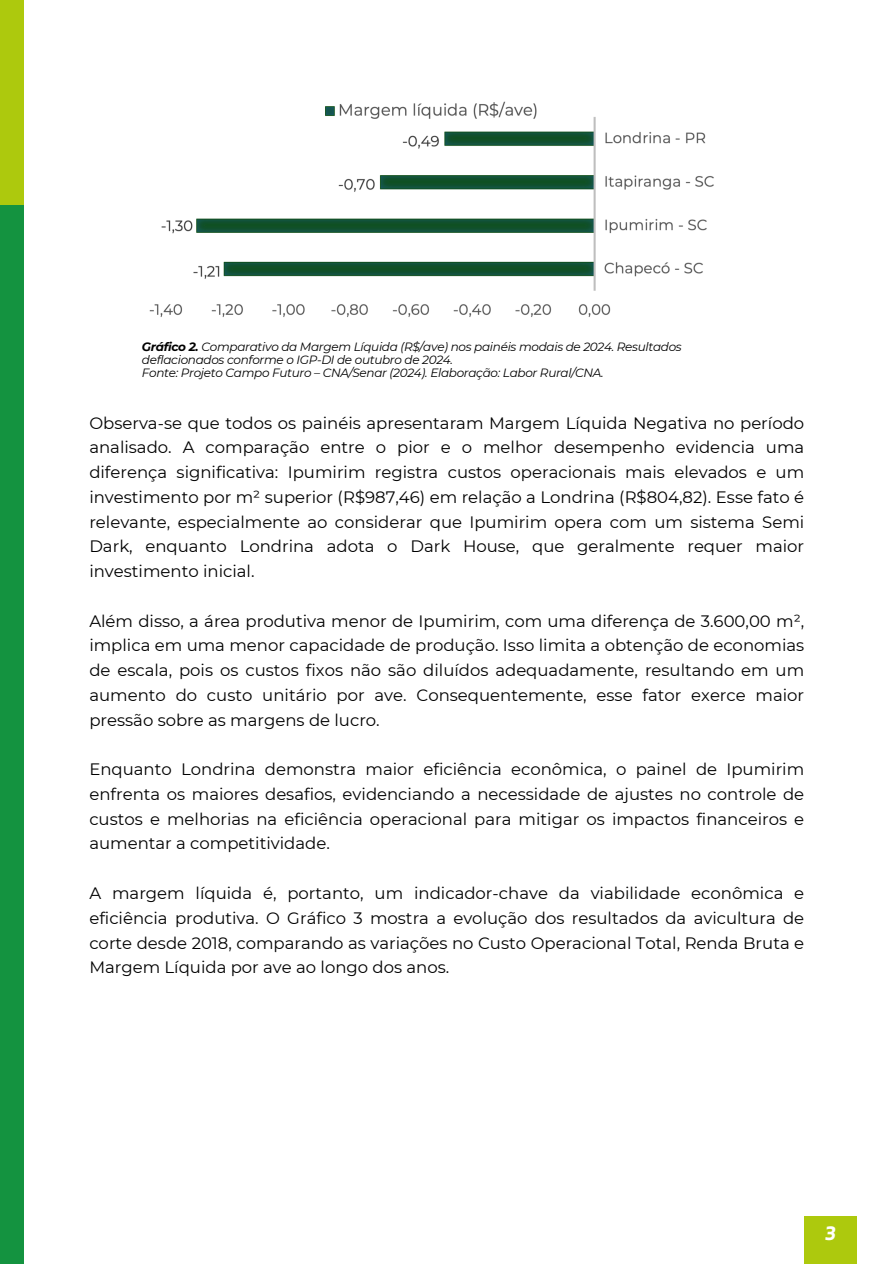
<style>
.page{position:relative;width:894px;height:1264px;background:#fff}
.page>*{position:absolute;margin:0;border:0;box-sizing:border-box;transform-origin:0 0}
.t1{font:italic 700 18px "Apex New Trial";color:#fff}
.t2{font:16.5px/24.8px "Montserrat";color:#000;text-align:justify}
.t3{font:italic 12px/13px "Montserrat";letter-spacing:-.025em;color:#000}
.s1{font-weight:700}
</style>
<div class="page">
<div style="left:0;top:205px;width:24px;height:1058px;background:#149340"></div>
<div style="left:0;top:0;width:24px;height:205px;background:#adc90d"></div>
<div style="left:804px;top:1216px;width:52px;height:47px;background:#adc90d"></div>
<img style="left:149px;top:101px;width:565px;height:216px">
<h1 class="t3" style="left:142px;top:340px;width:541px"><span class="s1">Gráfico 2.</span> Comparativo da Margem Líquida (R$/ave) nos painéis modais de 2024. Resultados deflacionados conforme o IGP-DI de outubro de 2024.</h1>
<h1 class="t3" style="left:142px;top:366px;width:463px">Fonte: Projeto Campo Futuro – CNA/Senar (2024). Elaboração: Labor Rural/CNA.</h1>
<p class="t2" style="left:89px;top:410px;width:716px">Observa-se que todos os painéis apresentaram Margem Líquida Negativa no período analisado. A comparação entre o pior e o melhor desempenho evidencia uma diferença significativa: Ipumirim registra custos operacionais mais elevados e um investimento por m² superior (R$987,46) em relação a Londrina (R$804,82). Esse fato é relevante, especialmente ao considerar que Ipumirim opera com um sistema Semi Dark, enquanto Londrina adota o Dark House, que geralmente requer maior investimento inicial.</p>
<p class="t2" style="left:89px;top:608px;width:716px">Além disso, a área produtiva menor de Ipumirim, com uma diferença de 3.600,00 m², implica em uma menor capacidade de produção. Isso limita a obtenção de economias de escala, pois os custos fixos não são diluídos adequadamente, resultando em um aumento do custo unitário por ave. Consequentemente, esse fator exerce maior pressão sobre as margens de lucro.</p>
<h1 class="t2" style="left:89px;top:757px;width:716px">Enquanto Londrina demonstra maior eficiência econômica, o painel de Ipumirim enfrenta os maiores desafios, evidenciando a necessidade de ajustes no controle de custos e melhorias na eficiência operacional para mitigar os impactos financeiros e aumentar a competitividade.</h1>
<h1 class="t2" style="left:89px;top:880px;width:716px">A margem líquida é, portanto, um indicador-chave da viabilidade econômica e eficiência produtiva. O Gráfico 3 mostra a evolução dos resultados da avicultura de corte desde 2018, comparando as variações no Custo Operacional Total, Renda Bruta e Margem Líquida por ave ao longo dos anos.</h1>
<p class="t1" style="left:824px;top:1226px;width:12px">3</p>
</div>
